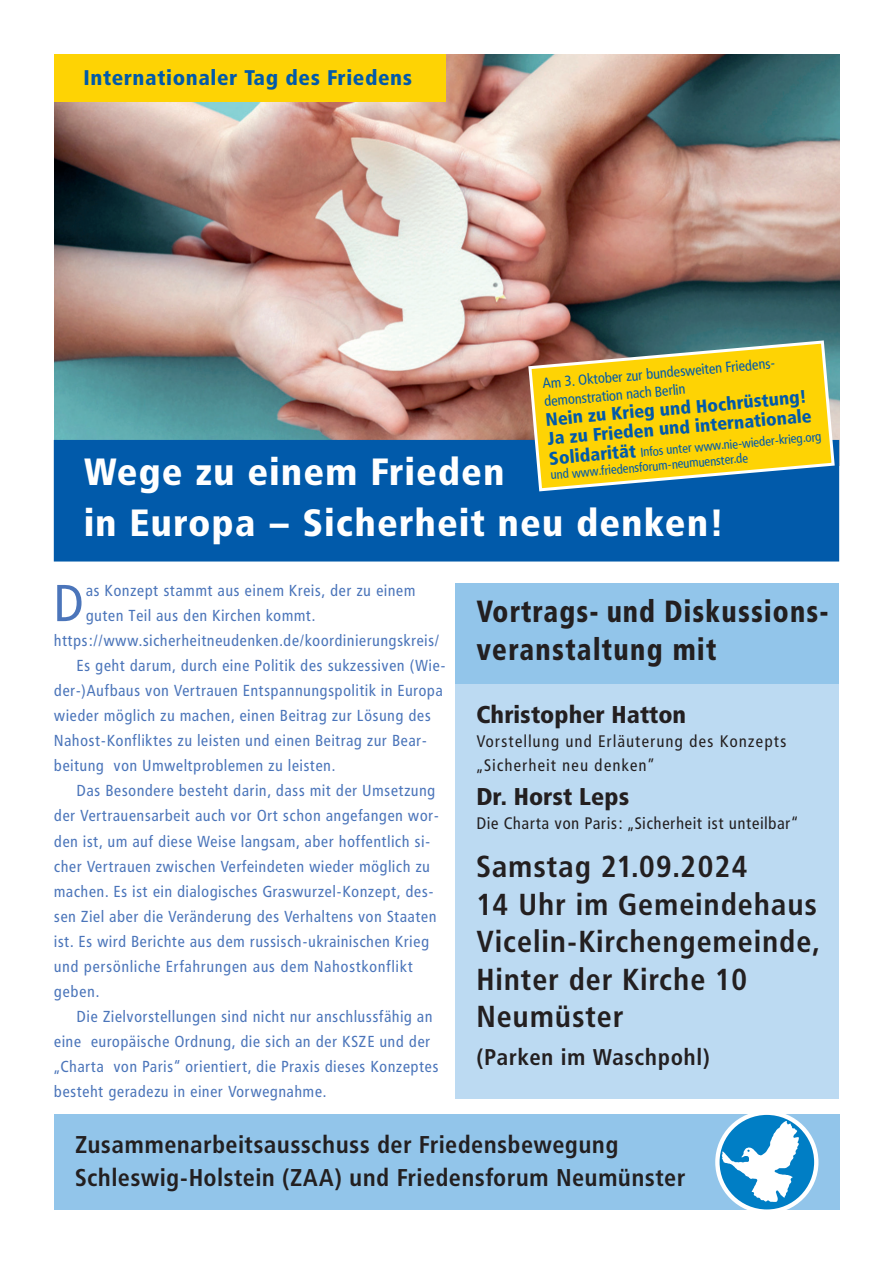
<style>
.page{position:relative;width:893px;height:1263px;background:#fff}
.page>*{position:absolute;margin:0;border:0;box-sizing:border-box;transform-origin:0 0}
.t1{font:51.3px "Frutiger Condensed BQ";color:#4b75ba}
.t2{font:900 37.5px/51px "Frutiger Condensed BQ";letter-spacing:.06em;color:#fff}
.t3{font:900 30.3px/37.5px "Frutiger Condensed BQ";letter-spacing:.07em;color:#231f20;scale:.89 1}
.t4{font:700 30px/37.5px "Frutiger Condensed BQ";letter-spacing:.05em;color:#231f20}
.t5{font:700 24px/33px "Frutiger Condensed BQ";letter-spacing:.04em;color:#231f20}
.t6{font:900 24px "Frutiger Condensed BQ";letter-spacing:.03em;color:#231f20}
.t7{font:700 22.5px "Frutiger Condensed BQ";letter-spacing:.05em;color:#231f20}
.t8{font:900 21px "Frutiger Condensed BQ";letter-spacing:.06em;color:#015aaa}
.t9{font:900 18px/19.5px "Frutiger Condensed BQ";color:#015aaa}
.t10{font:16.5px/24px "Frutiger Condensed BQ";letter-spacing:.09em;color:#231f20}
.t11{font:16.5px "Frutiger Condensed BQ";letter-spacing:.06em;color:#231f20}
.t12{font:15.75px "Frutiger Condensed BQ";letter-spacing:.06em;color:#4b75ba}
.t13{font:14.25px/18px "Frutiger Condensed BQ";color:#015aaa}
.t14{font:12.75px/15px "Frutiger Condensed BQ";color:#015aaa}
.s1{font-weight:900;font-size:18px}
</style>
<div class="page">
<div style="left:54px;top:1115px;width:786px;height:95px;background:#92c5ea"></div>
<div style="left:455px;top:630px;width:384px;height:469px;background:#bcdaf2"></div>
<div style="left:455px;top:583px;width:384px;height:101px;background:#92c5ea"></div>
<img style="left:54px;top:54px;width:785px;height:386px">
<div style="left:54px;top:440px;width:785px;height:121px;background:#015aaa"></div>
<div style="left:54px;top:54px;width:392px;height:48px;background:#fed304"></div>
<img style="left:717px;top:1113px;width:99px;height:98px;border-radius:49px">
<div style="left:715px;top:1110px;width:103px;height:104px;border:4px solid #fff;border-radius:50%"></div>
<svg style="left:527px;top:339px;width:309px;height:153px;background:#d4bd2d"></svg>
<h3 class="t8" style="left:84px;top:65px;width:330px">Internationaler Tag des Friedens</h3>
<p class="t13" style="left:542px;top:374px;width:237px;rotate:-5deg">Am 3. Oktober zur bundesweiten Friedens&shy;demonstration nach Berlin</p>
<p class="t9" style="left:545px;top:410px;width:266px;rotate:-5deg">Nein zu Krieg und Hochrüstung!<br>Ja zu Frieden und internationale</p>
<p class="t14" style="left:549px;top:452px;width:274px;rotate:-5deg"><span class="s1">Solidarität</span> Infos unter www.nie-wieder-krieg.org und www.friedensforum-neumuenster.de</p>
<h2 class="t2" style="left:84px;top:446px;width:638px">Wege zu einem Frieden<br>in Europa – Sicherheit neu denken!</h2>
<h1 class="t1" style="left:54px;top:571px;width:30px">D</h1>
<p class="t12" style="left:86px;top:581px;width:331px">as Konzept stammt aus einem Kreis, der zu einem</p>
<h3 class="t3" style="left:477px;top:593px;width:396px">Vortrags- und Diskussions&shy;veranstaltung mit</h3>
<h3 class="t6" style="left:477px;top:699px;width:211px">Christopher Hatton</h3>
<p class="t10" style="left:477px;top:729px;width:311px">Vorstellung und Erläuterung des Konzepts „Sicherheit neu denken”</p>
<h3 class="t6" style="left:477px;top:782px;width:154px">Dr. Horst Leps</h3>
<p class="t11" style="left:477px;top:813px;width:322px">Die Charta von Paris: „Sicherheit ist unteilbar“</p>
<h3 class="t4" style="left:477px;top:848px;width:344px">Samstag 21.09.2024<br>14 Uhr im Gemeindehaus<br>Vicelin-Kirchengemeinde,<br>Hinter der Kirche 10<br>Neumüster</h3>
<h3 class="t7" style="left:477px;top:1043px;width:234px">(Parken im Waschpohl)</h3>
<p class="t12" style="left:86px;top:606px;width:230px">guten Teil aus den Kirchen kommt.</p>
<p class="t12" style="left:54px;top:631px;width:386px">https://www.sicherheitneudenken.de/koordinierungskreis/</p>
<p class="t12" style="left:77px;top:656px;width:370px">Es geht darum, durch eine Politik des sukzessiven (Wie-</p>
<p class="t12" style="left:54px;top:681px;width:390px">der-)Aufbaus von Vertrauen Entspannungspolitik in Europa</p>
<p class="t12" style="left:54px;top:706px;width:378px">wieder möglich zu machen, einen Beitrag zur Lösung des</p>
<p class="t12" style="left:54px;top:731px;width:374px">Nahost-Konfliktes zu leisten und einen Beitrag zur Bear-</p>
<p class="t12" style="left:54px;top:756px;width:282px">beitung von Umweltproblemen zu leisten.</p>
<p class="t12" style="left:77px;top:781px;width:360px">Das Besondere besteht darin, dass mit der Umsetzung</p>
<p class="t12" style="left:54px;top:806px;width:386px">der Vertrauensarbeit auch vor Ort schon angefangen wor-</p>
<p class="t12" style="left:54px;top:831px;width:377px">den ist, um auf diese Weise langsam, aber hoffentlich si-</p>
<p class="t12" style="left:54px;top:856px;width:377px">cher Vertrauen zwischen Verfeindeten wieder möglich zu</p>
<p class="t12" style="left:54px;top:881px;width:381px">machen. Es ist ein dialogisches Graswurzel-Konzept, des-</p>
<p class="t12" style="left:54px;top:906px;width:384px">sen Ziel aber die Veränderung des Verhaltens von Staaten</p>
<p class="t12" style="left:54px;top:931px;width:376px">ist. Es wird Berichte aus dem russisch-ukrainischen Krieg</p>
<p class="t12" style="left:54px;top:956px;width:360px">und persönliche Erfahrungen aus dem Nahostkonflikt</p>
<p class="t12" style="left:54px;top:981px;width:46px">geben.</p>
<p class="t12" style="left:77px;top:1006px;width:357px">Die Zielvorstellungen sind nicht nur anschlussfähig an</p>
<p class="t12" style="left:54px;top:1031px;width:377px">eine europäische Ordnung, die sich an der KSZE und der</p>
<p class="t12" style="left:54px;top:1056px;width:386px">„Charta von Paris“ orientiert, die Praxis dieses Konzeptes</p>
<p class="t12" style="left:54px;top:1081px;width:273px">besteht geradezu in einer Vorwegnahme.</p>
<h3 class="t5" style="left:75px;top:1128px;width:611px">Zusammenarbeitsausschuss der Friedensbewegung<br>Schleswig-Holstein (ZAA) und Friedensforum Neumünster</h3>
</div>
